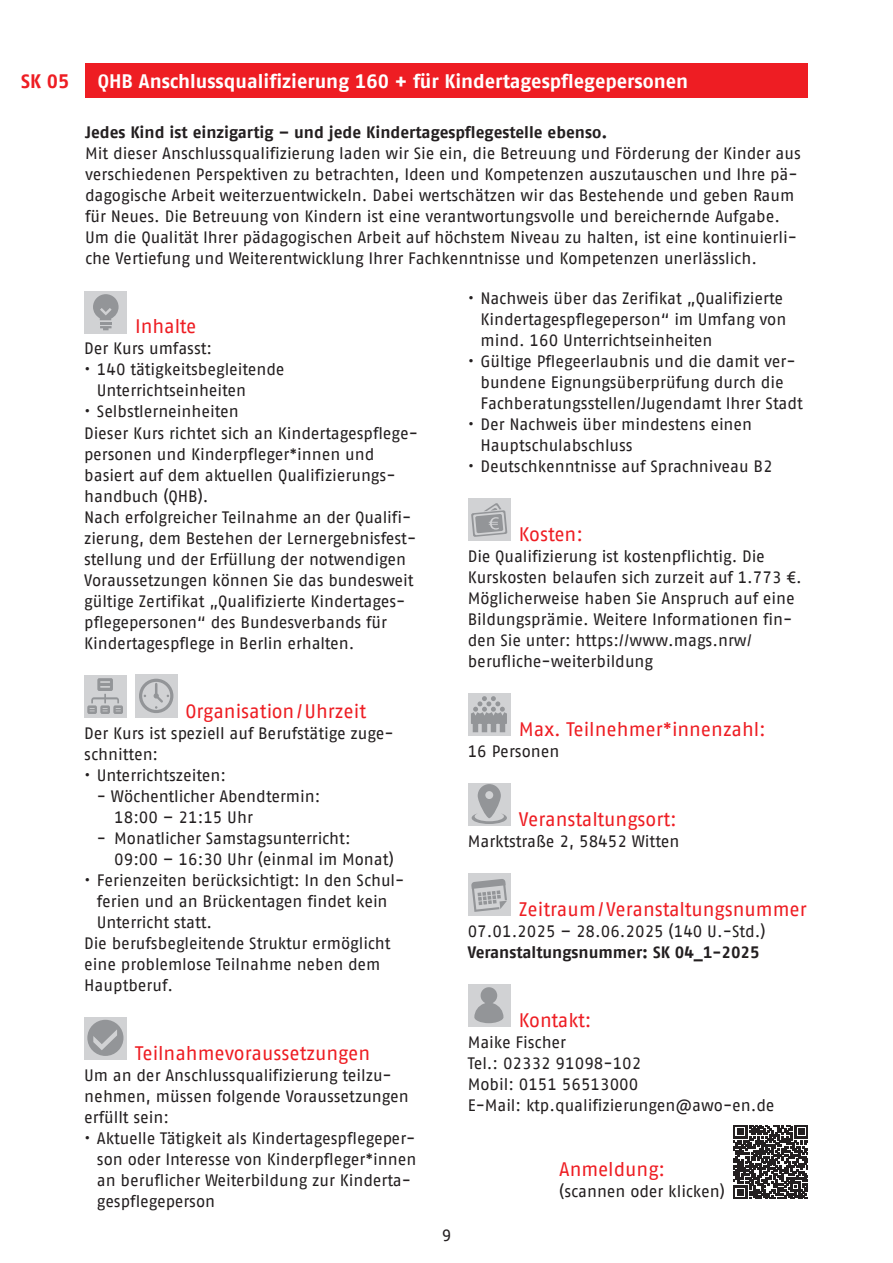
<style>
.page{position:relative;width:893px;height:1263px;background:#fff}
.page>*{position:absolute;margin:0;border:0;box-sizing:border-box;transform-origin:0 0}
.t1{font:19.5px "AWO Fago Office";color:#ee1d23}
.t2{font:700 19.5px "AWO Fago Office";color:#fff}
.t3{font:700 19.5px "AWO Fago Office";color:#ee1d23}
.t4{font:16.5px/21px "AWO Fago Office";color:#231f20}
.t5{font:700 16.5px "AWO Fago Office";letter-spacing:-.005em;color:#231f20}
</style>
<div class="page">
<div style="left:85px;top:64px;width:723px;height:34px;background:#ee1d23"></div>
<div style="left:84px;top:291px;width:43px;height:42px;background:#d1d2d4"></div>
<svg style="left:93px;top:294px;width:26px;height:36px"></svg>
<div style="left:84px;top:675px;width:43px;height:42px;background:#d1d2d4"></div>
<svg style="left:87px;top:678px;width:36px;height:36px"></svg>
<div style="left:135px;top:674px;width:43px;height:43px;background:#d1d2d4"></div>
<svg style="left:139px;top:679px;width:34px;height:34px"></svg>
<div style="left:84px;top:1017px;width:43px;height:42px;background:#d1d2d4"></div>
<svg style="left:87px;top:1020px;width:36px;height:36px"></svg>
<div style="left:468px;top:498px;width:42px;height:43px;background:#d1d2d4"></div>
<svg style="left:471px;top:503px;width:36px;height:34px"></svg>
<div style="left:468px;top:693px;width:42px;height:43px;background:#d1d2d4"></div>
<svg style="left:471px;top:696px;width:36px;height:36px"></svg>
<div style="left:468px;top:783px;width:42px;height:43px;background:#d1d2d4"></div>
<svg style="left:472px;top:784px;width:35px;height:40px"></svg>
<div style="left:468px;top:873px;width:42px;height:43px;background:#d1d2d4"></div>
<svg style="left:471px;top:879px;width:36px;height:33px"></svg>
<div style="left:468px;top:984px;width:42px;height:43px;background:#d1d2d4"></div>
<svg style="left:474px;top:987px;width:29px;height:36px"></svg>
<svg style="left:733px;top:1125px;width:75px;height:74px"></svg>
<p class="t3" style="left:21px;top:70px;width:50px">SK 05</p>
<p class="t2" style="left:98px;top:69px;width:592px">QHB Anschlussqualifizierung 160 + für Kindertagespflegepersonen</p>
<p class="t5" style="left:85px;top:123px;width:524px">Jedes Kind ist einzigartig – und jede Kindertagespflegestelle ebenso.</p>
<p class="t4" style="left:85px;top:143px;width:717px">Mit dieser Anschlussqualifizierung laden wir Sie ein, die Betreuung und Förderung der Kinder aus verschiedenen Perspektiven zu betrachten, Ideen und Kompetenzen auszutauschen und Ihre pä&shy;dagogische Arbeit weiterzuentwickeln. Dabei wertschätzen wir das Bestehende und geben Raum für Neues. Die Betreuung von Kindern ist eine verantwortungsvolle und bereichernde Aufgabe.<br>Um die Qualität Ihrer pädagogischen Arbeit auf höchstem Niveau zu halten, ist eine kontinuierli&shy;che Vertiefung und Weiterentwicklung Ihrer Fachkenntnisse und Kompetenzen unerlässlich.</p>
<p class="t1" style="left:135px;top:316px;width:63px">Inhalte</p>
<p class="t4" style="left:84px;top:338px;width:129px">Der Kurs umfasst:</p>
<p class="t4" style="left:97px;top:359px;width:189px;text-indent:-13px">• 140 tätigkeitsbegleitende<br>Unterrichtseinheiten</p>
<p class="t4" style="left:84px;top:401px;width:335px">• Selbstlerneinheiten<br>Dieser Kurs richtet sich an Kindertagespflege&shy;personen und Kinderpfleger*innen und basiert auf dem aktuellen Qualifizierungs&shy;handbuch (QHB).<br>Nach erfolgreicher Teilnahme an der Qualifi&shy;zierung, dem Bestehen der Lernergebnisfest&shy;stellung und der Erfüllung der notwendigen Voraussetzungen können Sie das bundesweit gültige Zertifikat „Qualifizierte Kindertages&shy;pflegepersonen“ des Bundesverbands für Kindertagespflege in Berlin erhalten.</p>
<p class="t1" style="left:185px;top:700px;width:182px">Organisation/Uhrzeit</p>
<p class="t4" style="left:84px;top:722px;width:311px">Der Kurs ist speziell auf Berufstätige zuge&shy;schnitten:</p>
<p class="t4" style="left:84px;top:764px;width:143px">• Unterrichtszeiten:</p>
<p class="t4" style="left:114px;top:785px;width:208px;text-indent:-17px">- Wöchentlicher Abendtermin:<br>18:00 – 21:15 Uhr</p>
<p class="t4" style="left:114px;top:827px;width:281px;text-indent:-17px">- Monatlicher Samstagsunterricht:<br>09:00 – 16:30 Uhr (einmal im Monat)</p>
<p class="t4" style="left:84px;top:869px;width:322px">• Ferienzeiten berücksichtigt: In den Schul-</p>
<p class="t4" style="left:97px;top:890px;width:292px">ferien und an Brückentagen findet kein</p>
<p class="t4" style="left:97px;top:911px;width:117px">Unterricht statt.</p>
<p class="t4" style="left:84px;top:932px;width:308px">Die berufsbegleitende Struktur ermöglicht</p>
<p class="t4" style="left:84px;top:953px;width:298px">eine problemlose Teilnahme neben dem</p>
<p class="t4" style="left:84px;top:974px;width:90px">Hauptberuf.</p>
<p class="t1" style="left:135px;top:1042px;width:236px">Teilnahmevoraussetzungen</p>
<p class="t4" style="left:84px;top:1064px;width:326px">Um an der Anschlussqualifizierung teilzu&shy;nehmen, müssen folgende Voraussetzungen erfüllt sein:</p>
<p class="t4" style="left:97px;top:1127px;width:321px;text-indent:-13px">• Aktuelle Tätigkeit als Kindertagespflegeper&shy;son oder Interesse von Kinderpfleger*innen an beruflicher Weiterbildung zur Kinderta&shy;gespflegeperson</p>
<p class="t4" style="left:480px;top:287px;width:307px;text-indent:-13px">• Nachweis über das Zerifikat „Qualifizierte<br>Kindertagespflegeperson“ im Umfang von mind. 160 Unterrichtseinheiten</p>
<p class="t4" style="left:480px;top:350px;width:324px;text-indent:-13px">• Gültige Pflegeerlaubnis und die damit ver&shy;bundene Eignungsüberprüfung durch die<br>Fachberatungsstellen/Jugendamt Ihrer Stadt</p>
<p class="t4" style="left:480px;top:413px;width:273px;text-indent:-13px">• Der Nachweis über mindestens einen<br>Hauptschulabschluss</p>
<p class="t4" style="left:468px;top:455px;width:306px">• Deutschkenntnisse auf Sprachniveau B2</p>
<p class="t1" style="left:519px;top:523px;width:66px">Kosten:</p>
<p class="t4" style="left:468px;top:545px;width:335px">Die Qualifizierung ist kostenpflichtig. Die Kurskosten belaufen sich zurzeit auf 1.773 €.<br>Möglicherweise haben Sie Anspruch auf eine Bildungsprämie. Weitere Informationen fin&shy;den Sie unter: https://www.mags.nrw/ berufliche-weiterbildung</p>
<p class="t1" style="left:519px;top:718px;width:249px">Max. Teilnehmer*innenzahl:</p>
<p class="t4" style="left:468px;top:740px;width:93px">16 Personen</p>
<p class="t1" style="left:519px;top:808px;width:160px">Veranstaltungsort:</p>
<p class="t4" style="left:468px;top:830px;width:213px">Marktstraße 2, 58452 Witten</p>
<p class="t1" style="left:519px;top:898px;width:289px">Zeitraum/Veranstaltungsnummer</p>
<p class="t4" style="left:468px;top:920px;width:299px">07.01.2025 – 28.06.2025 (140 U.-Std.)</p>
<p class="t5" style="left:468px;top:942px;width:293px">Veranstaltungsnummer: SK 04_1-2025</p>
<p class="t1" style="left:519px;top:1009px;width:74px">Kontakt:</p>
<p class="t4" style="left:468px;top:1031px;width:308px">Maike Fischer<br>Tel.: 02332 91098-102<br>Mobil: 0151 56513000<br>E-Mail: ktp.qualifizierungen@awo-en.de</p>
<p class="t4" style="left:442px;top:1224px;width:11px">9</p>
<p class="t1" style="left:559px;top:1158px;width:108px">Anmeldung:</p>
<p class="t4" style="left:559px;top:1180px;width:167px">(scannen oder klicken)</p>
</div>
